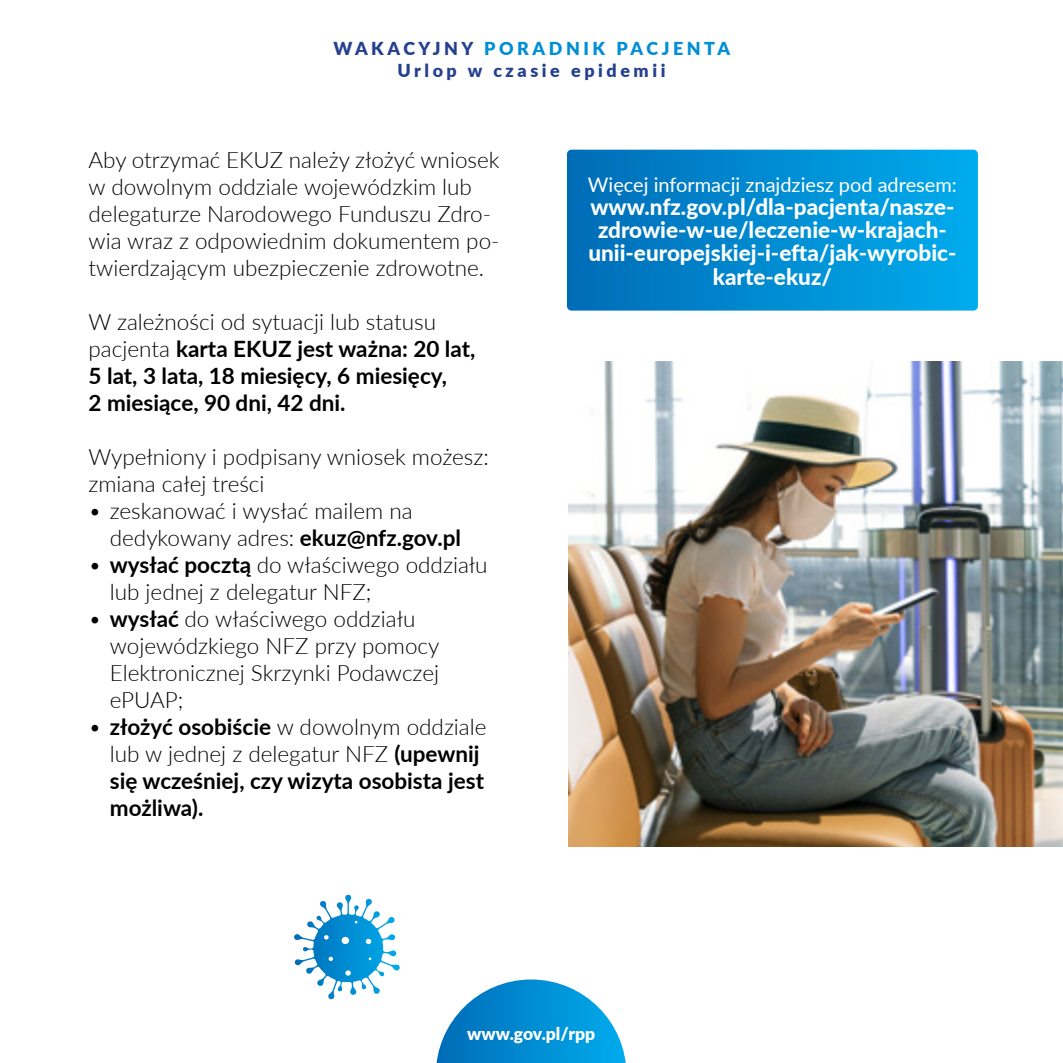
<style>
.page{position:relative;width:1063px;height:1063px;background:#fff}
.page>*{position:absolute;margin:0;border:0;box-sizing:border-box;transform-origin:0 0}
.t1{font:300 22.5px/27px "Lato";color:#000}
.t2{font:700 22.5px/27px "Lato";color:#000}
.t3{font:800 22.5px/23.2px "Lato";color:#fff;text-align:center}
.t4{font:20px "Lato";color:#fff}
.t5{font:900 18px/21.5px "Lato";letter-spacing:.2em;color:#25408f;text-align:center}
.t6{font:900 17.5px "Lato";color:#fff}
.s1{color:#008fd5}
.s2{font-weight:300}
.s3{font-weight:700}
</style>
<div class="page">
<svg style="left:436px;top:979px;width:190px;height:84px"></svg>
<svg style="left:567px;top:150px;width:411px;height:161px;background:#008cd1"></svg>
<img style="left:568px;top:361px;width:495px;height:486px">
<svg style="left:294px;top:898px;width:54px;height:80px"></svg>
<p class="t5" style="left:333px;top:37px;width:398px">WAKACYJNY <span class="s1">PORADNIK PACJENTA<br></span>Urlop w czasie epidemii</p>
<p class="t1" style="left:89px;top:145px;width:413px">Aby otrzymać EKUZ należy złożyć wniosek w dowolnym oddziale wojewódzkim lub delegaturze Narodowego Funduszu Zdro&shy;wia wraz z odpowiednim dokumentem po&shy;twierdzającym ubezpieczenie zdrowotne.</p>
<p class="t2" style="left:89px;top:307px;width:388px"><span class="s2">W zależności od sytuacji lub statusu pacjenta</span> karta EKUZ jest ważna: 20 lat, 5 lat, 3 lata, 18 miesięcy, 6 miesięcy,<br>2 miesiące, 90 dni, 42 dni.</p>
<p class="t1" style="left:89px;top:442px;width:402px">Wypełniony i podpisany wniosek możesz: zmiana całej treści</p>
<p class="t1" style="left:110px;top:496px;width:353px;text-indent:-21px">• zeskanować i wysłać mailem na dedykowany adres: <span class="s3">ekuz@nfz.gov.pl</span></p>
<p class="t1" style="left:110px;top:550px;width:379px;text-indent:-21px">• <span class="s3">wysłać pocztą</span> do właściwego oddziału lub jednej z delegatur NFZ;</p>
<p class="t1" style="left:110px;top:604px;width:331px;text-indent:-21px">• <span class="s3">wysłać</span> do właściwego oddziału wojewódzkiego NFZ przy pomocy<br>Elektronicznej Skrzynki Podawczej ePUAP;</p>
<p class="t2" style="left:110px;top:712px;width:378px;text-indent:-21px"><span class="s2">•</span> złożyć osobiście <span class="s2">w dowolnym oddziale lub w jednej z delegatur NFZ</span> (upewnij się wcześniej, czy wizyta osobista jest możliwa).</p>
<p class="t4" style="left:588px;top:170px;width:371px">Więcej informacji znajdziesz pod adresem:</p>
<p class="t3" style="left:588px;top:194px;width:370px">www.nfz.gov.pl/dla-pacjenta/nasze&shy;zdrowie-w-ue/leczenie-w-krajach&shy;unii-europejskiej-i-efta/jak-wyrobic&shy;karte-ekuz/</p>
<p class="t6" style="left:467px;top:1020px;width:130px">www.gov.pl/rpp</p>
</div>
